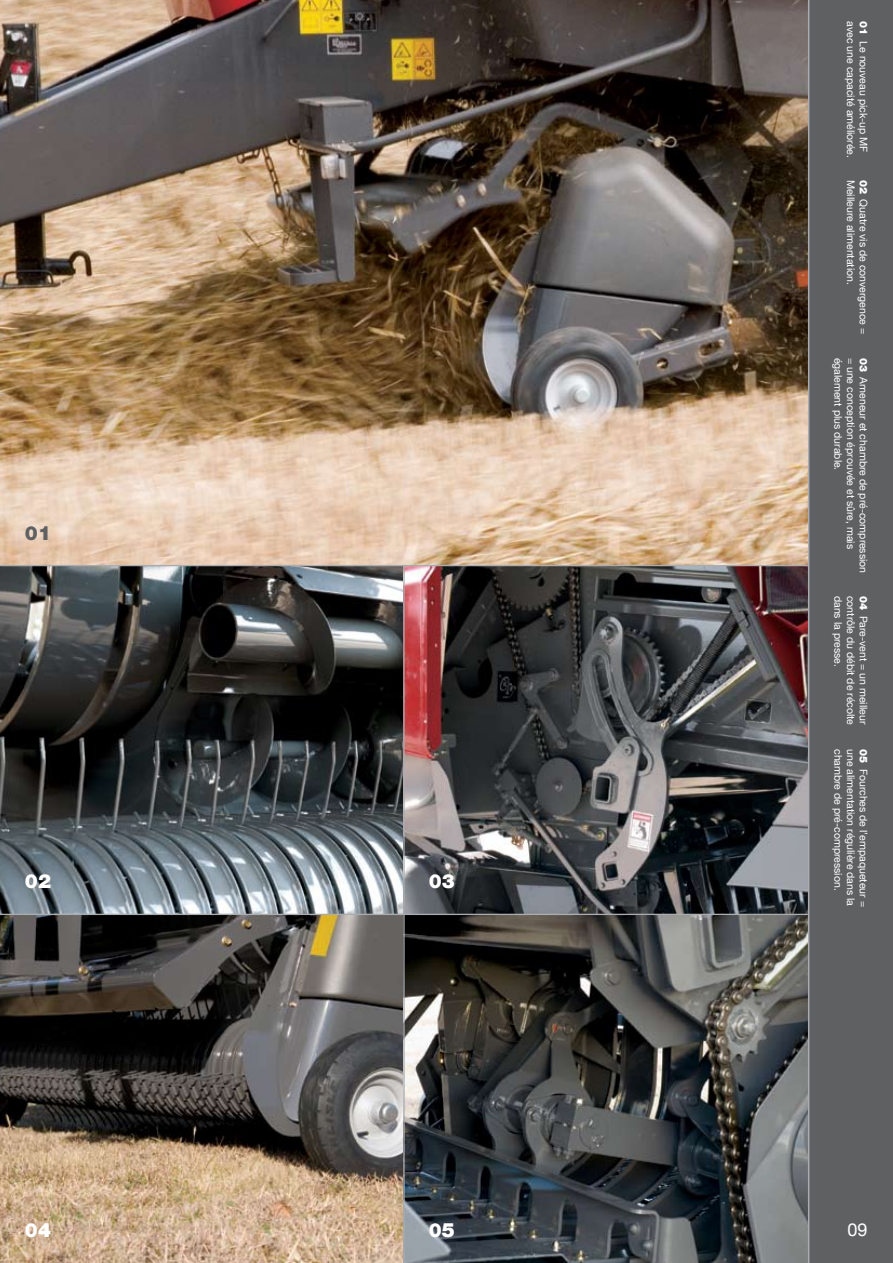
<style>
.page{position:relative;width:893px;height:1263px;background:#fff}
.page>*{position:absolute;margin:0;border:0;box-sizing:border-box;transform-origin:0 0}
.t1{font:900 19.5px "Helvetica Neue LT Com";color:#fff}
.t2{font:900 19.5px "Helvetica Neue LT Com";color:#5f6062}
.t3{font:18px "Helvetica Neue LT Com";color:#fff}
.t4{font:10.5px/12.6px "Helvetica Neue LT Com";color:#fff}
.s1{font-weight:900}
</style>
<div class="page">
<img style="left:0;top:0;width:808px;height:1263px">
<hr style="left:0;top:914px;width:808px;height:1px;background:#aaacaf">
<hr style="left:403px;top:566px;width:2px;height:697px;background:#aaacaf">
<hr style="left:0;top:565px;width:808px;height:1px;background:#aaacaf">
<div style="left:808px;top:0;width:85px;height:1263px;background:#5f6062"></div>
<h1 class="t2" style="left:25px;top:521px;width:28px">01</h1>
<h1 class="t1" style="left:25px;top:870px;width:28px">02</h1>
<h1 class="t1" style="left:429px;top:870px;width:28px">03</h1>
<h1 class="t1" style="left:25px;top:1218px;width:28px">04</h1>
<h1 class="t1" style="left:429px;top:1218px;width:28px">05</h1>
<p class="t4" style="left:870px;top:21px;width:138px;rotate:90deg"><span class="s1">01</span> Le nouveau pick-up MF avec une capacité améliorée.</p>
<p class="t4" style="left:870px;top:180px;width:156px;rotate:90deg"><span class="s1">02</span> Quatre vis de convergence =<br>Meilleure alimentation.</p>
<p class="t4" style="left:870px;top:358px;width:217px;rotate:90deg"><span class="s1">03</span> Ameneur et chambre de pré-compression</p>
<p class="t4" style="left:845px;top:358px;width:114px;rotate:90deg">également plus durable.</p>
<p class="t4" style="left:857px;top:358px;width:193px;rotate:90deg">= une conception éprouvée et sûre, mais</p>
<p class="t4" style="left:845px;top:596px;width:72px;rotate:90deg">dans la presse.</p>
<p class="t4" style="left:857px;top:596px;width:131px;rotate:90deg">contrôle du débit de récolte</p>
<p class="t4" style="left:870px;top:596px;width:130px;rotate:90deg"><span class="s1">04</span> Pare-vent = un meilleur</p>
<p class="t4" style="left:845px;top:749px;width:143px;rotate:90deg">chambre de pré-compression.</p>
<p class="t4" style="left:857px;top:749px;width:159px;rotate:90deg">une alimentation régulière dans la</p>
<p class="t4" style="left:870px;top:749px;width:160px;rotate:90deg"><span class="s1">05</span> Fourches de l’empaqueteur =</p>
<h2 class="t3" style="left:847px;top:1218px;width:22px">09</h2>
</div>
